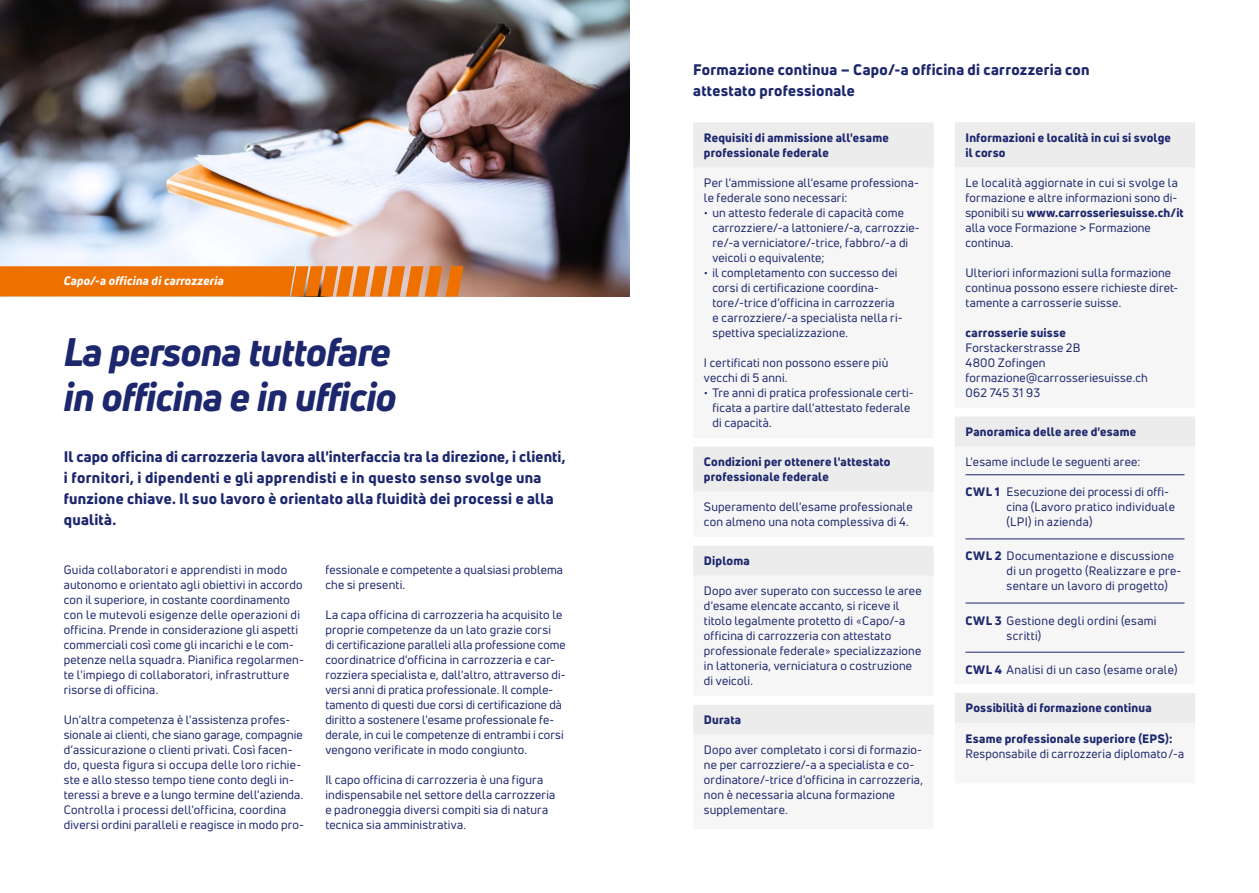
<style>
.page{position:relative;width:1259px;height:893px;background:#fff}
.page>*{position:absolute;margin:0;border:0;box-sizing:border-box;transform-origin:0 0}
.t1{font:italic 800 39px/45px "Uni Neue";letter-spacing:-.015em;color:#1d276d}
.t2{font:800 15px/21px "Uni Neue";letter-spacing:.015em;color:#1d276d}
.t3{font:12px/15px "Uni Neue";letter-spacing:.015em;color:#1d276d}
.t4{font:800 12px/15px "Uni Neue";letter-spacing:.015em;color:#1d276d}
.t5{font:italic 800 12px "Uni Neue";letter-spacing:.02em;color:#fff}
.s1{font-family:"Barlow"}
.s2{font-weight:800}
</style>
<div class="page">
<img style="left:0;top:0;width:629px;height:296px">
<svg style="left:0;top:266px;width:463px;height:30px"></svg>
<div style="left:693px;top:122px;width:240px;height:46px;background:#ececed"></div>
<div style="left:693px;top:705px;width:240px;height:30px;background:#ececed"></div>
<svg style="left:693px;top:447px;width:240px;height:129px;fill:#ececed"></svg>
<div style="left:955px;top:122px;width:240px;height:46px;background:#ececed"></div>
<div style="left:955px;top:693px;width:240px;height:30px;background:#ececed"></div>
<svg style="left:955px;top:417px;width:240px;height:236px;fill:#f6f6f6"></svg>
<hr style="left:965px;top:474px;width:219px;height:1px;background:#1d276d">
<hr style="left:965px;top:539px;width:219px;height:1px;background:#1d276d">
<hr style="left:965px;top:603px;width:219px;height:1px;background:#1d276d">
<hr style="left:965px;top:652px;width:219px;height:1px;background:#1d276d">
<p class="t5" style="left:64px;top:273px;width:162px">Capo/-a officina di carrozzeria</p>
<h1 class="t1" style="left:64px;top:329px;width:334px">La persona tuttofare in officina e in ufficio</h1>
<p class="t2" style="left:64px;top:446px;width:503px">Il capo officina di carrozzeria lavora all'interfaccia tra la direzione, i clienti, i fornitori, i dipendenti e gli apprendisti e in questo senso svolge una funzione chiave. Il suo lavoro è orientato alla fluidità dei processi e alla qualità.</p>
<p class="t3" style="left:64px;top:562px;width:241px">Guida collaboratori e apprendisti in modo autonomo e orientato agli obiettivi in accordo con il superiore, in costante coordinamento con le mutevoli esigenze delle operazioni di officina. Prende in considerazione gli aspetti commerciali così come gli incarichi e le com&shy;petenze nella squadra. Pianifica regolarmen&shy;te l'impiego di collaboratori, infrastrutture risorse di officina.</p>
<p class="t3" style="left:64px;top:712px;width:242px">Un'altra competenza è l'assistenza profes&shy;sionale ai clienti, che siano garage, compagnie d’assicurazione o clienti privati. Così facen&shy;do, questa figura si occupa delle loro richie&shy;ste e allo stesso tempo tiene conto degli in&shy;teressi a breve e a lungo termine dell'azienda.<br>Controlla i processi dell'officina, coordina diversi ordini paralleli e reagisce in modo pro-</p>
<p class="t3" style="left:325px;top:562px;width:239px">fessionale e competente a qualsiasi problema che si presenti.</p>
<p class="t3" style="left:325px;top:607px;width:242px">La capa officina di carrozzeria ha acquisito le proprie competenze da un lato grazie corsi<br>di certificazione paralleli alla professione come coordinatrice d'officina in carrozzeria e car&shy;rozziera specialista e, dall'altro, attraverso di&shy;versi anni di pratica professionale. Il comple&shy;tamento di questi due corsi di certificazione dà diritto a sostenere l'esame professionale fe&shy;derale, in cui le competenze di entrambi i corsi vengono verificate in modo congiunto.</p>
<p class="t3" style="left:325px;top:772px;width:231px">Il capo officina di carrozzeria è una figura indispensabile nel settore della carrozzeria e padroneggia diversi compiti sia di natura tecnica sia amministrativa.</p>
<p class="t2" style="left:693px;top:59px;width:398px">Formazione continua – Capo/-a officina di carrozzeria con attestato professionale</p>
<p class="t4" style="left:704px;top:130px;width:186px">Requisiti di ammissione all'esame professionale federale</p>
<p class="t3" style="left:704px;top:175px;width:217px">Per l'ammissione all'esame professiona&shy;le federale sono necessari:</p>
<p class="t3" style="left:712px;top:205px;width:209px;text-indent:-9px">• un attesto federale di capacità come carrozziere/-a lattoniere/-a, carrozzie&shy;re/-a verniciatore/-trice, fabbro/-a di veicoli o equivalente;</p>
<p class="t3" style="left:712px;top:265px;width:190px;text-indent:-9px">• il completamento con successo dei corsi di certificazione coordina&shy;tore/-trice d'officina in carrozzeria e carrozziere/-a specialista nella ri&shy;spettiva specializzazione.</p>
<p class="t3" style="left:704px;top:355px;width:186px">I certificati non possono essere più vecchi di 5 anni.</p>
<p class="t3" style="left:712px;top:385px;width:203px;text-indent:-9px">• Tre anni di pratica professionale certi&shy;ficata a partire dall'attestato federale di capacità.</p>
<p class="t4" style="left:704px;top:454px;width:188px">Condizioni per ottenere l'attestato professionale federale</p>
<p class="t3" style="left:704px;top:499px;width:210px">Superamento dell'esame professionale con almeno una nota complessiva di 4.</p>
<p class="t4" style="left:704px;top:553px;width:47px">Diploma</p>
<p class="t3" style="left:704px;top:583px;width:219px">Dopo aver superato con successo le aree d'esame elencate accanto, si riceve il titolo legalmente protetto di <span class="s1">«</span>Capo/-a officina di carrozzeria con attestato professionale federale<span class="s1">»</span> specializzazione in lattoneria, verniciatura o costruzione di veicoli.</p>
<p class="t4" style="left:704px;top:712px;width:39px">Durata</p>
<p class="t3" style="left:704px;top:742px;width:220px">Dopo aver completato i corsi di formazio&shy;ne per carrozziere/-a a specialista e co&shy;ordinatore/-trice d'officina in carrozzeria, non è necessaria alcuna formazione supplementare.</p>
<p class="t4" style="left:965px;top:130px;width:207px">Informazioni e località in cui si svolge il corso</p>
<p class="t3" style="left:965px;top:175px;width:220px">Le località aggiornate in cui si svolge la formazione e altre informazioni sono di&shy;sponibili su <span class="s2">www.carrosseriesuisse.ch/it </span>alla voce Formazione &gt; Formazione continua.</p>
<p class="t3" style="left:965px;top:265px;width:214px">Ulteriori informazioni sulla formazione continua possono essere richieste diret&shy;tamente a carrosserie suisse.</p>
<p class="t4" style="left:965px;top:325px;width:102px">carrosserie suisse</p>
<p class="t3" style="left:965px;top:340px;width:184px">Forstackerstrasse 2B<br>4800 Zofingen formazione@carrosseriesuisse.ch<br>062 745 31 93</p>
<p class="t4" style="left:965px;top:424px;width:172px">Panoramica delle aree d'esame</p>
<p class="t3" style="left:965px;top:454px;width:176px">L'esame include le seguenti aree:</p>
<p class="t3" style="left:1006px;top:484px;width:170px;text-indent:-41px"><span class="s2">CWL 1</span> Esecuzione dei processi di offi&shy;cina (Lavoro pratico individuale (LPI) in azienda)</p>
<p class="t3" style="left:1006px;top:548px;width:176px;text-indent:-41px"><span class="s2">CWL 2</span> Documentazione e discussione di un progetto (Realizzare e pre&shy;sentare un lavoro di progetto)</p>
<p class="t3" style="left:1006px;top:613px;width:151px;text-indent:-41px"><span class="s2">CWL 3</span> Gestione degli ordini (esami scritti)</p>
<p class="t3" style="left:965px;top:662px;width:213px"><span class="s2">CWL 4</span> Analisi di un caso (esame orale)</p>
<p class="t4" style="left:965px;top:700px;width:188px">Possibilità di formazione continua</p>
<p class="t4" style="left:965px;top:731px;width:208px">Esame professionale superiore (EPS):</p>
<p class="t3" style="left:965px;top:746px;width:220px">Responsabile di carrozzeria diplomato/-a</p>
</div>
